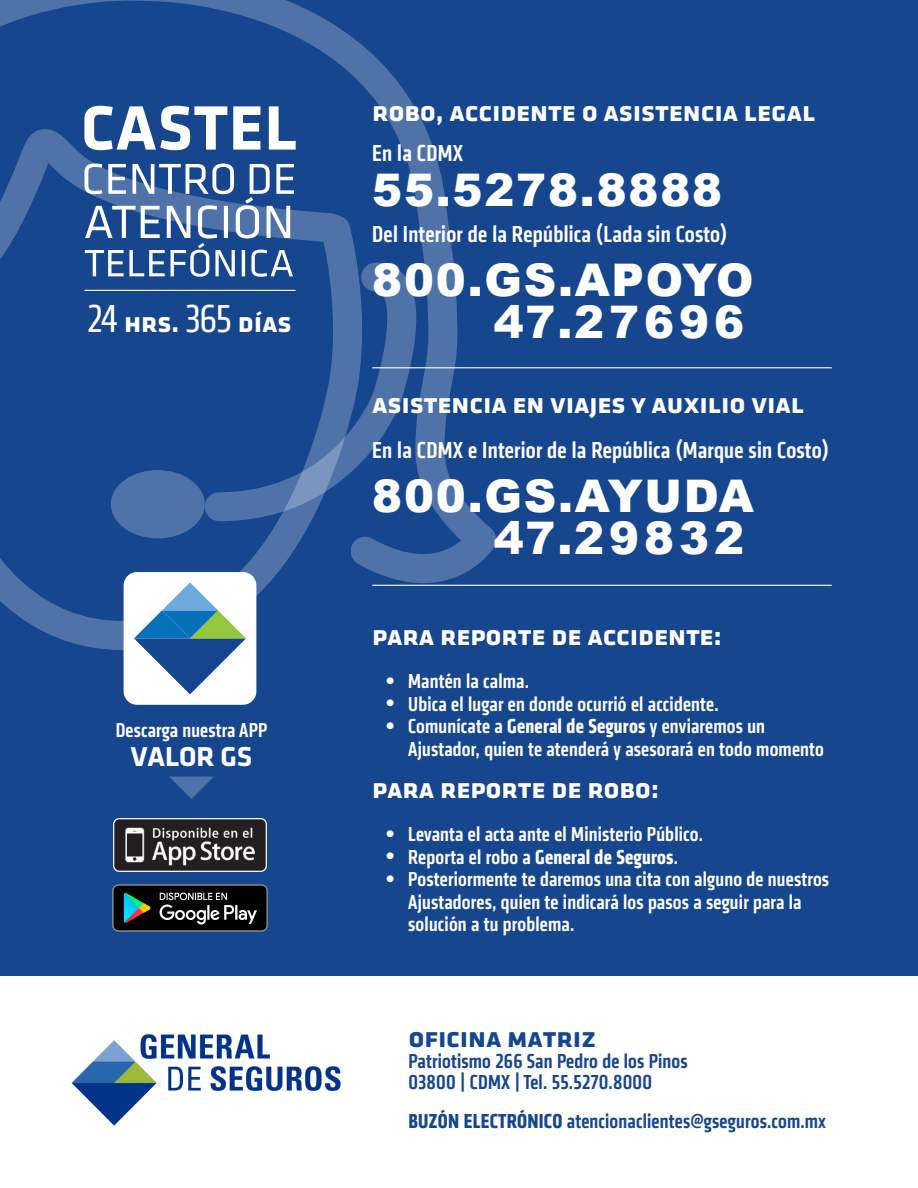
<style>
.page{position:relative;width:918px;height:1188px;background:#fff}
.page>*{position:absolute;margin:0;border:0;box-sizing:border-box;transform-origin:0 0}
.t1{font:900 45px/42px "Arial";letter-spacing:.04em;color:#fff;text-align:right}
.t2{font:28.5px "Klavika Bold Caps SCTF";letter-spacing:-.005em;color:#fff}
.t3{font:28.5px "Klavika Bold Caps SCTF";letter-spacing:-.005em;color:#16468d}
.t4{font:28.35px "Klavika Bold Caps SCTF";letter-spacing:-.005em;color:#fff}
.t5{font:500 condensed 24px "Klavika CH";letter-spacing:.01em;color:#fff}
.t6{font:500 condensed 21px/22.5px "Klavika CH";letter-spacing:.01em;color:#fff}
.t7{font:500 condensed 21px/21px "Klavika CH";letter-spacing:.01em;color:#16468d}
.t8{font:700 condensed 21px "Klavika CH";letter-spacing:.01em;color:#fff}
.t9{font:500 condensed 20.85px "Klavika CH";letter-spacing:.01em;color:#fff}
.s1{font-family:"Klavika CH";font-stretch:condensed;font-size:40.5px}
.s2{font-family:"Klavika";font-weight:700;font-stretch:normal;font-size:25.5px}
.s3{font-weight:700}
.s4{font-family:"Klavika";font-stretch:normal;font-size:25.5px}
.s5{font-weight:500}
</style>
<div class="page">
<hr style="left:917px;top:0;width:1px;height:976px;background:#16468d">
<div style="left:0;top:0;width:917px;height:976px;background:#16468d"></div>
<img style="left:71px;top:1034px;width:270px;height:92px">
<hr style="left:372px;top:367px;width:460px;height:1px;background:#fff">
<hr style="left:372px;top:585px;width:460px;height:1px;background:#fff">
<svg style="left:170px;top:777px;width:43px;height:22px"></svg>
<img style="left:112px;top:884px;width:156px;height:48px">
<img style="left:114px;top:819px;width:152px;height:52px">
<svg style="left:0;top:0;width:498px;height:585px"></svg>
<svg style="left:0;top:128px;width:364px;height:523px"></svg>
<div style="left:111px;top:470px;width:94px;height:68px;background:#4f73a9;border-radius:50%"></div>
<svg style="left:203px;top:261px;width:215px;height:262px"></svg>
<div style="left:124px;top:572px;width:132px;height:133px;background:#fff;border-radius:14px"></div>
<svg style="left:134px;top:582px;width:112px;height:112px"></svg>
<h2 class="t2" style="left:87px;top:307px;width:206px"><span class="s1">24</span> hrs. <span class="s1">365</span> días</h2>
<p class="t9" style="left:116px;top:717px;width:153px">Descarga nuestra APP</p>
<h3 class="t4" style="left:131px;top:741px;width:123px">VALOR GS</h3>
<h2 class="t2" style="left:372px;top:96px;width:445px">robo, accidente o asistencia legal</h2>
<p class="t5" style="left:372px;top:138px;width:92px">En la CDMX</p>
<h1 class="t1" style="left:372px;top:168px;width:351px">55.5278.8888</h1>
<p class="t5" style="left:372px;top:219px;width:357px">Del Interior de la República (Lada sin Costo)</p>
<h1 class="t1" style="left:372px;top:258px;width:383px">800.GS.APOYO<br>47.27696</h1>
<h2 class="t2" style="left:372px;top:388px;width:433px">asistencia en viajes y auxilio vial</h2>
<p class="t5" style="left:372px;top:435px;width:458px">En la CDMX e Interior de la República (Marque sin Costo)</p>
<h1 class="t1" style="left:372px;top:474px;width:383px">800.GS.AYUDA<br>47.29832</h1>
<h2 class="t2" style="left:372px;top:619px;width:351px">para reporte de accidente:</h2>
<p class="t6" style="left:386px;top:670px;width:145px"><span class="s2">•</span> Mantén la calma.</p>
<p class="t6" style="left:386px;top:692px;width:334px"><span class="s2">•</span> Ubica el lugar en donde ocurrió el accidente.</p>
<p class="t6" style="left:408px;top:715px;width:417px;text-indent:-22px"><span class="s2">•</span> Comunícate a <span class="s3">General de Seguros</span> y enviaremos un<br>Ajustador, quien te atenderá y asesorará en todo momento</p>
<h2 class="t2" style="left:372px;top:772px;width:288px">para reporte de robo:</h2>
<p class="t6" style="left:386px;top:823px;width:319px"><span class="s2">•</span> Levanta el acta ante el Ministerio Público.</p>
<p class="t8" style="left:386px;top:843px;width:294px"><span class="s4">•</span> <span class="s5">Reporta el robo a</span> General de Seguros<span class="s5">.</span></p>
<p class="t6" style="left:408px;top:868px;width:422px;text-indent:-22px"><span class="s2">•</span> Posteriormente te daremos una cita con alguno de nuestros<br>Ajustadores, quien te indicará los pasos a seguir para la solución a tu problema.</p>
<h2 class="t3" style="left:408px;top:1022px;width:189px">oficina matriz</h2>
<p class="t7" style="left:408px;top:1051px;width:281px">Patriotismo 266 San Pedro de los Pinos<br>03800 | CDMX | Tel. 55.5270.8000</p>
<p class="t7" style="left:408px;top:1110px;width:419px"><span class="s3">BUZÓN ELECTRÓNICO</span> atencionaclientes@gseguros.com.mx</p>
</div>
